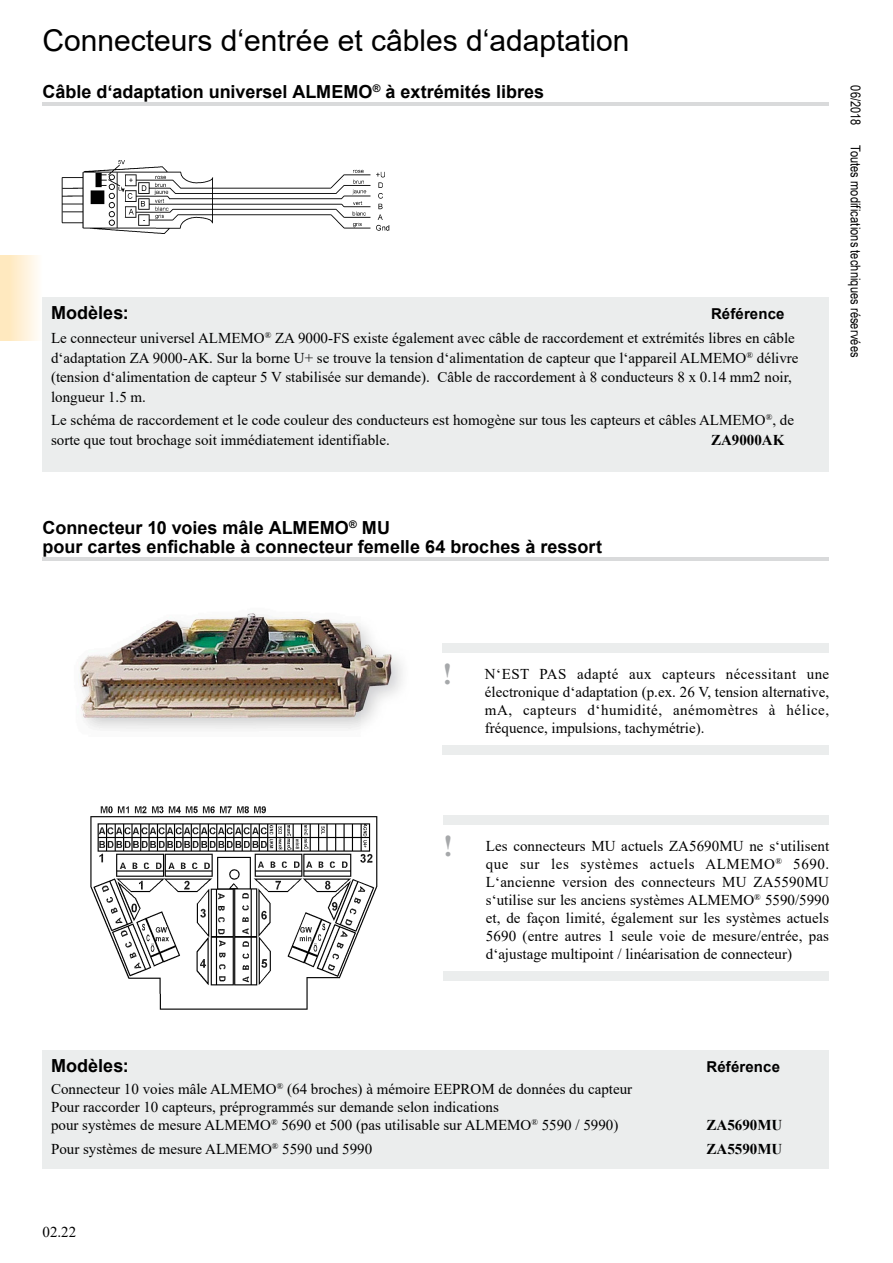
<style>
.page{position:relative;width:893px;height:1263px;background:#fff}
.page>*{position:absolute;margin:0;border:0;box-sizing:border-box;transform-origin:0 0}
.t1{font:30px "Arial";color:#000}
.t2{font:700 18px/19.5px "Arial";color:#000}
.t3{font:15px/18px "Times New Roman";color:#000}
.t4{font:700 15px "Times New Roman";color:#000}
.t5{font:700 15px "Arial";letter-spacing:.01em;color:#000}
.t6{font:13.5px "Arial Narrow";letter-spacing:.005em;color:#000}
.s1{font-weight:700;font-size:30px;color:#a6a8aa}
</style>
<div class="page">
<div style="left:0;top:255px;width:43px;height:85px;background:linear-gradient(to right,#ffe5b3,#fffdfb)"></div>
<hr style="left:43px;top:557px;width:786px;height:3px;background:#d9dadb">
<img style="left:90px;top:806px;width:288px;height:203px">
<div style="left:43px;top:1050px;width:786px;height:118px;background:#ebeded"></div>
<div style="left:442px;top:643px;width:387px;height:9px;background:#ebeded"></div>
<div style="left:442px;top:746px;width:387px;height:9px;background:#ebeded"></div>
<img style="left:79px;top:613px;width:324px;height:116px">
<hr style="left:43px;top:102px;width:786px;height:3px;background:#d9dadb">
<img style="left:61px;top:160px;width:329px;height:73px">
<div style="left:43px;top:298px;width:786px;height:174px;background:#ebeded"></div>
<div style="left:443px;top:815px;width:386px;height:9px;background:#ebeded"></div>
<div style="left:443px;top:971px;width:386px;height:9px;background:#ebeded"></div>
<h1 class="t1" style="left:43px;top:19px;width:588px">Connecteurs d‘entrée et câbles d‘adaptation</h1>
<p class="t2" style="left:43px;top:82px;width:503px">Câble d‘adaptation universel ALMEMO<sup>®</sup> à extrémités libres</p>
<p class="t2" style="left:51px;top:303px;width:79px">Modèles:</p>
<p class="t5" style="left:711px;top:303px;width:75px">Référence</p>
<p class="t3" style="left:51px;top:328px;width:749px;line-height:19.5px">Le connecteur universel ALMEMO<sup>®</sup> ZA 9000-FS existe également avec câble de raccordement et extrémités libres en câble d‘adaptation ZA 9000-AK. Sur la borne U+ se trouve la tension d‘alimentation de capteur que l‘appareil ALMEMO<sup>®</sup> délivre (tension d‘alimentation de capteur 5 V stabilisée sur demande). Câble de raccordement à 8 conducteurs 8 x 0.14 mm2 noir, longueur 1.5 m.</p>
<p class="t3" style="left:51px;top:410px;width:745px;line-height:19.5px">Le schéma de raccordement et le code couleur des conducteurs est homogène sur tous les capteurs et câbles ALMEMO<sup>®</sup>, de sorte que tout brochage soit immédiatement identifiable.</p>
<p class="t4" style="left:711px;top:429px;width:75px">ZA9000AK</p>
<p class="t2" style="left:43px;top:518px;width:561px">Connecteur 10 voies mâle ALMEMO<sup>®</sup> MU<br>pour cartes enfichable à connecteur femelle 64 broches à ressort</p>
<p class="t6" style="left:865px;top:85px;width:42px;rotate:90deg">06/2018</p>
<p class="t6" style="left:865px;top:145px;width:214px;rotate:90deg">Toutes modifications techniques réservées</p>
<p class="t3" style="left:485px;top:664px;width:346px;text-align:justify;text-indent:-43px"><span class="s1">!</span> N‘EST PAS adapté aux capteurs nécessitant une électronique d‘adaptation (p.ex. 26 V, tension alternative, mA, capteurs d‘humidité, anémomètres à hélice, fréquence, impulsions, tachymétrie).</p>
<p class="t3" style="left:486px;top:836px;width:345px;text-align:justify;text-indent:-43px"><span class="s1">!</span> Les connecteurs MU actuels ZA5690MU ne s‘utilisent que sur les systèmes actuels ALMEMO<sup>®</sup> 5690.<br>L‘ancienne version des connecteurs MU ZA5590MU s‘utilise sur les anciens systèmes ALMEMO<sup>®</sup> 5590/5990 et, de façon limité, également sur les systèmes actuels 5690 (entre autres 1 seule voie de mesure/entrée, pas d‘ajustage multipoint / linéarisation de connecteur)</p>
<p class="t2" style="left:51px;top:1056px;width:79px">Modèles:</p>
<p class="t5" style="left:707px;top:1056px;width:75px">Référence</p>
<p class="t3" style="left:51px;top:1080px;width:583px">Connecteur 10 voies mâle ALMEMO<sup>®</sup> (64 broches) à mémoire EEPROM de données du capteur<br>Pour raccorder 10 capteurs, préprogrammés sur demande selon indications<br>pour systèmes de mesure ALMEMO<sup>®</sup> 5690 et 500 (pas utilisable sur ALMEMO<sup>®</sup> 5590 / 5990)</p>
<p class="t4" style="left:707px;top:1114px;width:77px">ZA5690MU</p>
<p class="t3" style="left:51px;top:1139px;width:323px">Pour systèmes de mesure ALMEMO<sup>®</sup> 5590 und 5990</p>
<p class="t4" style="left:707px;top:1138px;width:77px">ZA5590MU</p>
<p class="t3" style="left:43px;top:1222px;width:35px">02.22</p>
</div>
